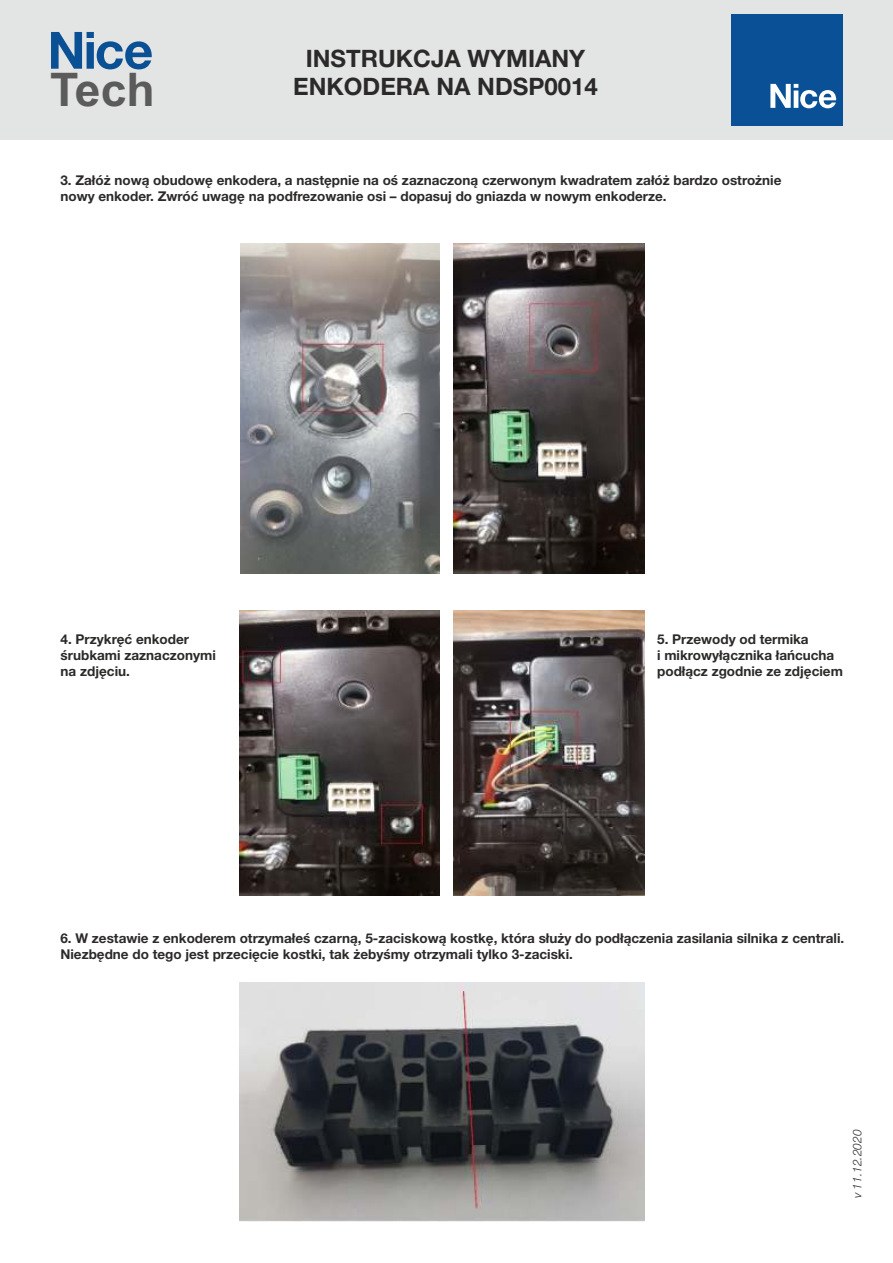
<style>
.page{position:relative;width:893px;height:1263px;background:#fff}
.page>*{position:absolute;margin:0;border:0;box-sizing:border-box;transform-origin:0 0}
.t1{font:700 46.35px "Arial";color:#5b5b5b}
.t2{font:700 24px/28.7px "Helvetica Neue LT Pro";color:#2b2a29;text-align:center}
.t3{font:700 13.5px/16px "Helvetica Neue LT Pro";color:#2b2a29}
.t4{font:italic 300 12px "Helvetica Neue LT Pro";color:#2b2a29}
</style>
<div class="page">
<div style="left:0;top:0;width:893px;height:139px;background:#e3e4e4"></div>
<svg style="left:51px;top:32px;width:101px;height:37px"></svg>
<div style="left:732px;top:14px;width:111px;height:111px;background:#095096"></div>
<svg style="left:770px;top:84px;width:66px;height:24px"></svg>
<img style="left:453px;top:244px;width:191px;height:329px">
<img style="left:240px;top:244px;width:199px;height:329px">
<img style="left:239px;top:611px;width:200px;height:285px">
<img style="left:453px;top:611px;width:191px;height:284px">
<img style="left:240px;top:982px;width:404px;height:240px">
<h1 class="t1" style="left:50px;top:72px;width:106px">Tech</h1>
<h2 class="t2" style="left:293px;top:47px;width:306px">INSTRUKCJA WYMIANY<br>ENKODERA NA NDSP0014</h2>
<p class="t3" style="left:60px;top:174px;width:723px">3. Załóż nową obudowę enkodera, a następnie na oś zaznaczoną czerwonym kwadratem załóż bardzo ostrożnie nowy enkoder. Zwróć uwagę na podfrezowanie osi – dopasuj do gniazda w nowym enkoderze.</p>
<p class="t3" style="left:61px;top:633px;width:157px">4. Przykręć enkoder śrubkami zaznaczonymi na zdjęciu.</p>
<p class="t3" style="left:657px;top:633px;width:187px">5. Przewody od termika<br>i mikrowyłącznika łańcucha podłącz zgodnie ze zdjęciem</p>
<p class="t3" style="left:60px;top:932px;width:785px">6. W zestawie z enkoderem otrzymałeś czarną, 5-zaciskową kostkę, która służy do podłączenia zasilania silnika z centrali.<br>Niezbędne do tego jest przecięcie kostki, tak żebyśmy otrzymali tylko 3-zaciski.</p>
<p class="t4" style="left:853px;top:1198px;width:70px;rotate:-90deg">v 11.12.2020</p>
</div>
